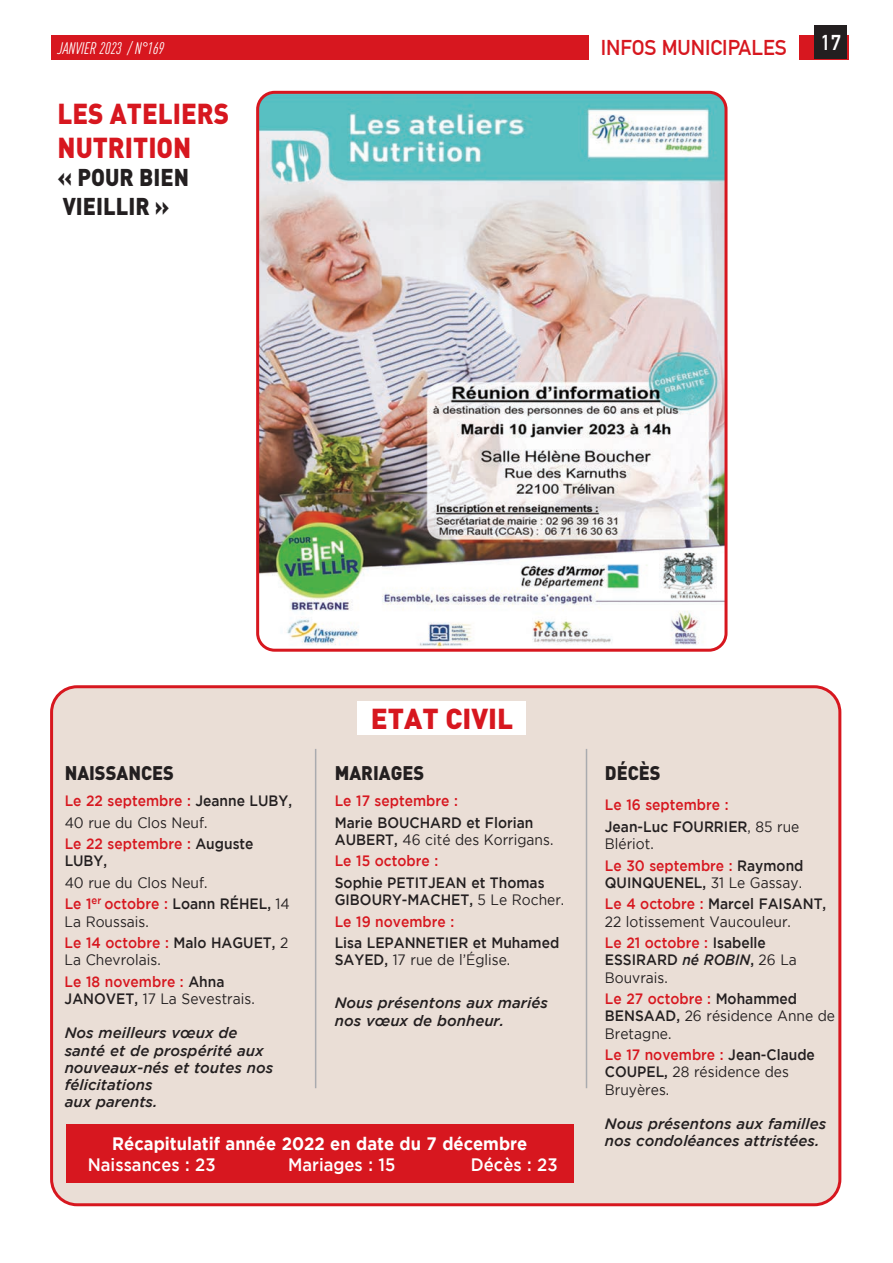
<style>
.page{position:relative;width:893px;height:1263px;background:#fff}
.page>*{position:absolute;margin:0;border:0;box-sizing:border-box;transform-origin:0 0}
.t1{font:900 28.5px "DIN";color:#d7171f;scale:.91 1}
.t2{font:900 28.5px "DIN";color:#d7171f}
.t3{font:900 24px "DIN";color:#231f20;scale:.91 1}
.t4{font:21px "DIN Mittelschrift Std";color:#d7171f}
.t5{font:21px "DIN Mittelschrift Std";color:#fff}
.t6{font:900 19.5px "DIN";color:#231f20;scale:.93 1}
.t7{font:18px "Gotham HTF Bold 2";color:#fff;scale:.92 1}
.t8{font:18px "Gotham HTF Medium 2";color:#fff;scale:.92 1}
.t9{font:italic condensed 16.5px "DIN Pro";color:#fff}
.t10{font:15px/17.2px "Gotham HTF";color:#231f20;scale:.92 1}
.t11{font:15px/17.2px "Gotham HTF Medium 2";color:#231f20;scale:.92 1}
.t12{font:italic 500 15px/17.2px "Gotham HTF";color:#231f20}
.t13{font:15px/17.2px "Gotham HTF Medium 2";color:#d7171f;scale:.92 1}
.s1{color:#231f20}
.s2{font-family:"Gotham HTF Medium 2";color:#d7171f}
.s3{font-family:"Gotham HTF Medium 2"}
.s4{font-family:"Gotham HTF"}
.s5{color:#d7171f}
.s6{font-family:"Gotham HTF";font-weight:500;font-style:italic}
</style>
<div class="page">
<div style="left:51px;top:35px;width:797px;height:24px;background:#d7171f"></div>
<div style="left:589px;top:31px;width:209px;height:34px;background:#fff"></div>
<div style="left:814px;top:26px;width:33px;height:33px;background:#231f20"></div>
<img style="left:260px;top:92px;width:466px;height:556px">
<div style="left:256px;top:91px;width:471px;height:561px;border:3px solid #d7171f;border-radius:17px"></div>
<div style="left:52px;top:687px;width:788px;height:518px;background:#eaded6;border-radius:26px"></div>
<div style="left:50px;top:685px;width:791px;height:521px;border:3px solid #d7171f;border-radius:26px"></div>
<div style="left:357px;top:701px;width:169px;height:34px;background:#fff"></div>
<hr style="left:315px;top:749px;width:1px;height:339px;background:#aaabaf">
<hr style="left:586px;top:749px;width:1px;height:339px;background:#aaabaf">
<div style="left:66px;top:1124px;width:508px;height:58px;background:#d7171f"></div>
<p class="t9" style="left:58px;top:36px;width:108px">JANVIER 2023 / N°169</p>
<h3 class="t4" style="left:601px;top:36px;width:188px">INFOS MUNICIPALES</h3>
<h3 class="t5" style="left:821px;top:30px;width:22px">17</h3>
<p class="t1" style="left:58px;top:94px;width:190px">LES ATELIERS</p>
<p class="t1" style="left:58px;top:129px;width:149px">NUTRITION</p>
<p class="t3" style="left:58px;top:162px;width:146px">« POUR BIEN</p>
<p class="t3" style="left:63px;top:190px;width:119px">VIEILLIR »</p>
<p class="t6" style="left:65px;top:760px;width:119px">NAISSANCES</p>
<p class="t13" style="left:65px;top:792px;width:249px">Le 22 septembre : <span class="s1">Jeanne LUBY,</span></p>
<p class="t10" style="left:65px;top:813px;width:157px">40 rue du Clos Neuf.</p>
<p class="t13" style="left:65px;top:835px;width:207px">Le 22 septembre : <span class="s1">Auguste<br>LUBY,</span></p>
<p class="t10" style="left:65px;top:874px;width:157px">40 rue du Clos Neuf.</p>
<p class="t10" style="left:65px;top:895px;width:246px"><span class="s2">Le 1</span><sup>er</sup> <span class="s2">octobre :</span> <span class="s3">Loann RÉHEL,</span> 14<br>La Roussais.</p>
<p class="t10" style="left:65px;top:934px;width:245px"><span class="s2">Le 14 octobre :</span> <span class="s3">Malo HAGUET,</span> 2<br>La Chevrolais.</p>
<p class="t10" style="left:65px;top:973px;width:208px"><span class="s2">Le 18 novembre :</span> <span class="s3">Ahna<br>JANOVET,</span> 17 La Sevestrais.</p>
<p class="t12" style="left:65px;top:1024px;width:210px">Nos meilleurs vœux de santé et de prospérité aux nouveaux-nés et toutes nos félicitations</p>
<p class="t12" style="left:65px;top:1093px;width:94px">aux parents.</p>
<p class="t2" style="left:371px;top:700px;width:144px">ETAT CIVIL</p>
<p class="t6" style="left:335px;top:760px;width:98px">MARIAGES</p>
<p class="t13" style="left:335px;top:792px;width:135px">Le 17 septembre :</p>
<p class="t11" style="left:335px;top:813px;width:239px">Marie BOUCHARD et Florian<br>AUBERT, <span class="s4">46 cité des Korrigans.</span></p>
<p class="t13" style="left:335px;top:852px;width:114px">Le 15 octobre :</p>
<p class="t11" style="left:335px;top:873px;width:251px">Sophie PETITJEAN et Thomas<br>GIBOURY-MACHET, <span class="s4">5 Le Rocher.</span></p>
<p class="t13" style="left:335px;top:912px;width:131px">Le 19 novembre :</p>
<p class="t11" style="left:335px;top:934px;width:246px">Lisa LEPANNETIER et Muhamed<br>SAYED, <span class="s4">17 rue de l’Église.</span></p>
<p class="t12" style="left:335px;top:994px;width:215px">Nous présentons aux mariés nos vœux de bonheur.</p>
<p class="t6" style="left:605px;top:760px;width:61px">DÉCÈS</p>
<p class="t13" style="left:605px;top:796px;width:136px">Le 16 septembre :</p>
<p class="t11" style="left:605px;top:817px;width:213px">Jean-Luc FOURRIER<span class="s4">, 85 rue<br>Blériot.</span></p>
<p class="t11" style="left:605px;top:856px;width:217px"><span class="s5">Le 30 septembre :</span> Raymond<br>QUINQUENEL, <span class="s4">31 Le Gassay.</span></p>
<p class="t10" style="left:605px;top:895px;width:242px"><span class="s2">Le 4 octobre :</span> <span class="s3">Marcel FAISANT,<br></span>22 lotissement Vaucouleur.</p>
<p class="t11" style="left:605px;top:934px;width:210px"><span class="s5">Le 21 octobre :</span> Isabelle<br>ESSIRARD <span class="s6">né ROBIN</span>, <span class="s4">26 La<br>Bouvrais.</span></p>
<p class="t10" style="left:605px;top:990px;width:252px"><span class="s2">Le 27 octobre :</span> <span class="s3">Mohammed<br>BENSAAD,</span> 26 résidence Anne de<br>Bretagne.</p>
<p class="t10" style="left:605px;top:1046px;width:230px"><span class="s2">Le 17 novembre :</span> <span class="s3">Jean-Claude<br>COUPEL,</span> 28 résidence des<br>Bruyères.</p>
<p class="t12" style="left:605px;top:1115px;width:223px">Nous présentons aux familles</p>
<p class="t7" style="left:112px;top:1133px;width:453px">Récapitulatif année 2022 en date du 7 décembre</p>
<p class="t12" style="left:605px;top:1132px;width:216px">nos condoléances attristées.</p>
<p class="t8" style="left:88px;top:1154px;width:140px">Naissances : 23</p>
<p class="t8" style="left:288px;top:1154px;width:118px">Mariages : 15</p>
<p class="t8" style="left:471px;top:1154px;width:96px">Décès : 23</p>
</div>
